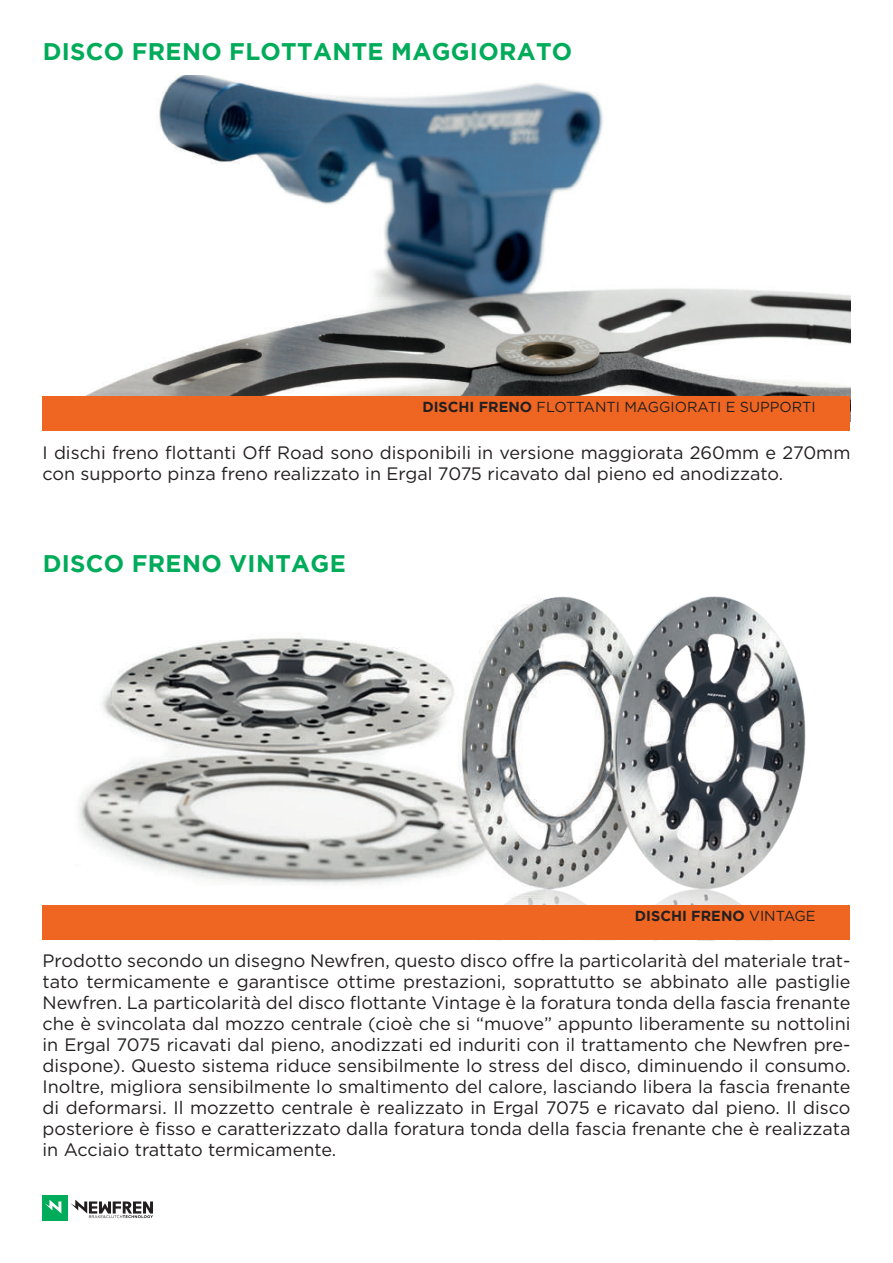
<style>
.page{position:relative;width:893px;height:1263px;background:#fff}
.page>*{position:absolute;margin:0;border:0;box-sizing:border-box;transform-origin:0 0}
.t1{font:700 24px "Gotham";letter-spacing:.015em;color:#00ab5a}
.t2{font:18px/21px "Gotham";color:#231f20}
.t3{font:14.55px "Gotham";color:#231f20}
.t4{font:700 14.55px "Gotham";color:#231f20}
.s1{font-weight:700}
.s2{font-weight:400}
</style>
<div class="page">
<div style="left:43px;top:1194px;width:25px;height:26px;background:#00ab5a"></div>
<svg style="left:45px;top:1200px;width:16px;height:13px"></svg>
<svg style="left:70px;top:1200px;width:83px;height:18px"></svg>
<img style="left:85px;top:75px;width:765px;height:321px">
<div style="left:43px;top:396px;width:807px;height:35px;background:#ef6622"></div>
<img style="left:78px;top:596px;width:728px;height:309px">
<div style="left:43px;top:905px;width:807px;height:35px;background:#ef6622"></div>
<h1 class="t1" style="left:43px;top:38px;width:531px">DISCO FRENO FLOTTANTE MAGGIORATO</h1>
<p class="t3" style="left:422px;top:397px;width:395px"><span class="s1">DISCHI FRENO</span> FLOTTANTI MAGGIORATI E SUPPORTI</p>
<p class="t2" style="left:43px;top:442px;width:809px">I dischi freno flottanti Off Road sono disponibili in versione maggiorata 260mm e 270mm con supporto pinza freno realizzato in Ergal 7075 ricavato dal pieno ed anodizzato.</p>
<h1 class="t1" style="left:43px;top:549px;width:305px">DISCO FRENO VINTAGE</h1>
<p class="t4" style="left:635px;top:907px;width:182px">DISCHI FRENO <span class="s2">VINTAGE</span></p>
<p class="t2" style="left:43px;top:950px;width:809px;text-align:justify">Prodotto secondo un disegno Newfren, questo disco offre la particolarità del materiale trat&shy;tato termicamente e garantisce ottime prestazioni, soprattutto se abbinato alle pastiglie Newfren. La particolarità del disco flottante Vintage è la foratura tonda della fascia frenante che è svincolata dal mozzo centrale (cioè che si “muove” appunto liberamente su nottolini in Ergal 7075 ricavati dal pieno, anodizzati ed induriti con il trattamento che Newfren pre&shy;dispone). Questo sistema riduce sensibilmente lo stress del disco, diminuendo il consumo.<br>Inoltre, migliora sensibilmente lo smaltimento del calore, lasciando libera la fascia frenante di deformarsi. Il mozzetto centrale è realizzato in Ergal 7075 e ricavato dal pieno. Il disco posteriore è fisso e caratterizzato dalla foratura tonda della fascia frenante che è realizzata in Acciaio trattato termicamente.</p>
</div>
